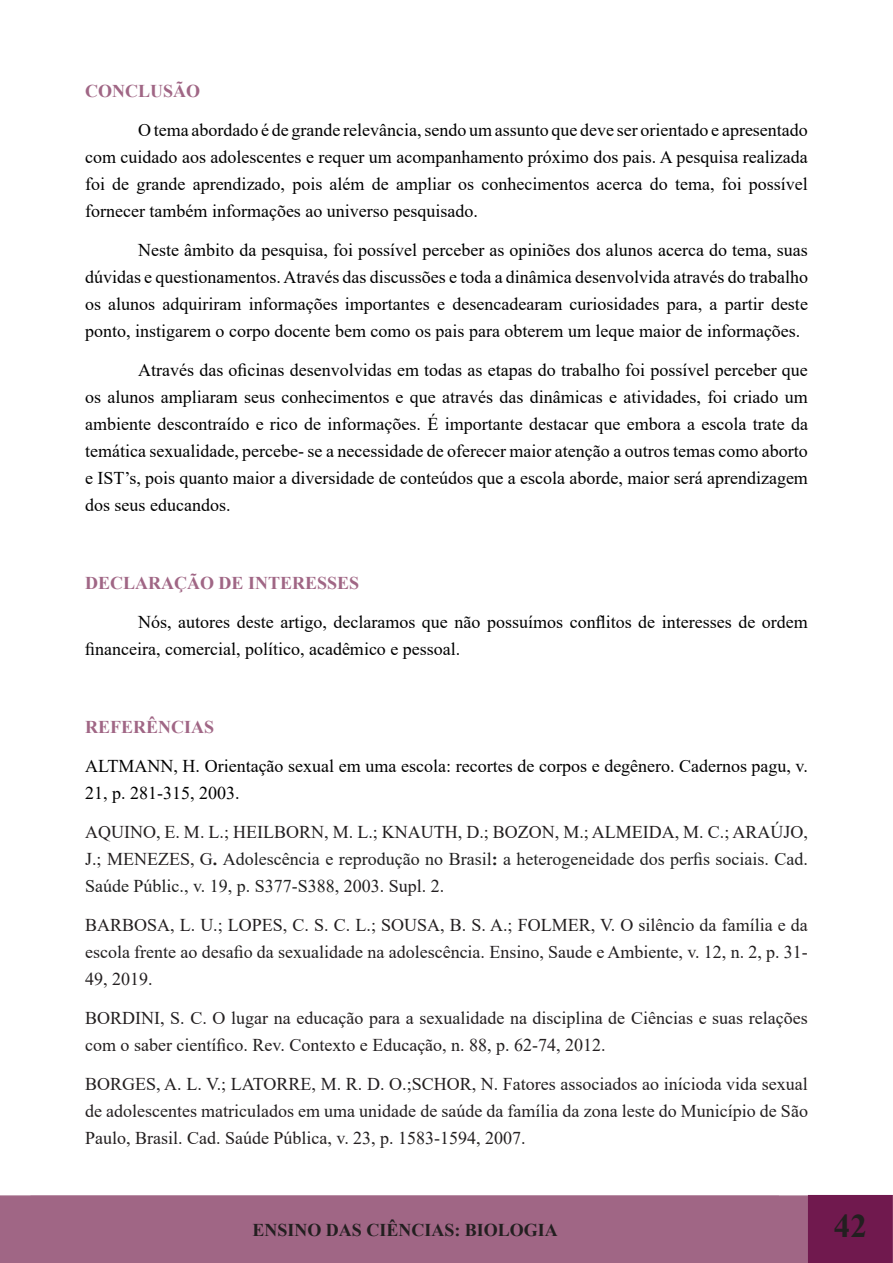
<style>
.page{position:relative;width:893px;height:1263px;background:#fff}
.page>*{position:absolute;margin:0;border:0;box-sizing:border-box;transform-origin:0 0}
.t1{font:700 33px "Times New Roman";color:#231f20}
.t2{font:18px/27px "Times New Roman";color:#000;text-align:justify}
.t3{font:18px/27px "Times New Roman";color:#231f20;text-align:justify}
.t4{font:18px/27px "Times New Roman";color:#212121;text-align:justify}
.t5{font:700 18px "Times New Roman";color:#a06685}
.t6{font:700 18px "Times New Roman";color:#231f20}
.s1{color:#231f20}
.s2{font-weight:700;color:#231f20}
.s3{font-weight:700}
</style>
<div class="page">
<div style="left:0;top:1195px;width:810px;height:68px;background:#a06685;border:2px solid #a06685"></div>
<div style="left:809px;top:1196px;width:83px;height:66px;background:#70194e"></div>
<div style="left:808px;top:1195px;width:85px;height:68px;border:2px solid #70194e"></div>
<svg style="left:892px;top:1195px;width:1px;height:68px"></svg>
<p class="t5" style="left:85px;top:78px;width:117px">CONCLUSÃO</p>
<p class="t2" style="left:85px;top:116px;width:724px;text-indent:53px">O tema abordado é de grande relevância, sendo um assunto que deve ser orientado e apresentado com cuidado aos adolescentes e requer um acompanhamento próximo dos pais. A pesquisa realizada foi de grande aprendizado, pois além de ampliar os conhecimentos acerca do tema, foi possível fornecer também informações ao universo pesquisado.</p>
<p class="t2" style="left:85px;top:236px;width:724px;text-indent:53px">Neste âmbito da pesquisa, foi possível perceber as opiniões dos alunos acerca do tema, suas dúvidas e questionamentos. Através das discussões e toda a dinâmica desenvolvida através do trabalho os alunos adquiriram informações importantes e desencadearam curiosidades para, a partir deste ponto, instigarem o corpo docente bem como os pais para obterem um leque maior de informações.</p>
<p class="t2" style="left:85px;top:356px;width:724px;text-indent:53px">Através das oficinas desenvolvidas em todas as etapas do trabalho foi possível perceber que os alunos ampliaram seus conhecimentos e que através das dinâmicas e atividades, foi criado um ambiente descontraído e rico de informações. É importante destacar que embora a escola trate da temática sexualidade, percebe- se a necessidade de oferecer maior atenção a outros temas como aborto e IST’s, pois quanto maior a diversidade de conteúdos que a escola aborde, maior será aprendizagem dos seus educandos.</p>
<p class="t5" style="left:85px;top:570px;width:276px">DECLARAÇÃO DE INTERESSES</p>
<p class="t2" style="left:85px;top:608px;width:724px;text-indent:53px">Nós, autores deste artigo, declaramos que não possuímos conflitos de interesses de ordem financeira, comercial, político, acadêmico e pessoal.</p>
<p class="t5" style="left:85px;top:714px;width:131px">REFERÊNCIAS</p>
<p class="t2" style="left:85px;top:752px;width:724px">ALTMANN, H. Orientação sexual em uma escola: recortes de corpos e de gênero. Cadernos pagu, v.<br>21, p. 281-315, 2003.</p>
<p class="t4" style="left:85px;top:818px;width:724px"><span class="s1">AQUINO, E. M. L.; HEILBORN, M. L.; KNAUTH, D.; BOZON, M.; ALMEIDA, M. C.; ARAÚJO, J.; MENEZES, G</span><span class="s2">.</span> Adolescência e reprodução no Brasil<span class="s3">:</span> a heterogeneidade dos perfis sociais. Cad.<br>Saúde Públic., v. 19, p. S377-S388, <span class="s1">2003. Supl. 2.</span></p>
<p class="t3" style="left:85px;top:911px;width:724px">BARBOSA, L. U.; LOPES, C. S. C. L.; SOUSA, B. S. A.; FOLMER, V. O silêncio da família e da escola frente ao desafio da sexualidade na adolescência. Ensino, Saude e Ambiente, v. 12, n. 2, p. 31- 49, 2019.</p>
<p class="t3" style="left:85px;top:1004px;width:724px">BORDINI, S. C. O lugar na educação para a sexualidade na disciplina de Ciências e suas relações com o saber científico. Rev. Contexto e Educação, n. 88, p. 62-74, 2012.</p>
<p class="t3" style="left:85px;top:1070px;width:724px">BORGES, A. L. V.; LATORRE, M. R. D. O.;SCHOR, N. Fatores associados ao início da vida sexual de adolescentes matriculados em uma unidade de saúde da família da zona leste do Município de São Paulo, Brasil. Cad. Saúde Pública, v. 23, p. 1583-1594, 2007.</p>
<p class="t6" style="left:252px;top:1217px;width:307px">ENSINO DAS CIÊNCIAS: BIOLOGIA</p>
<h1 class="t1" style="left:834px;top:1202px;width:34px">42</h1>
</div>
